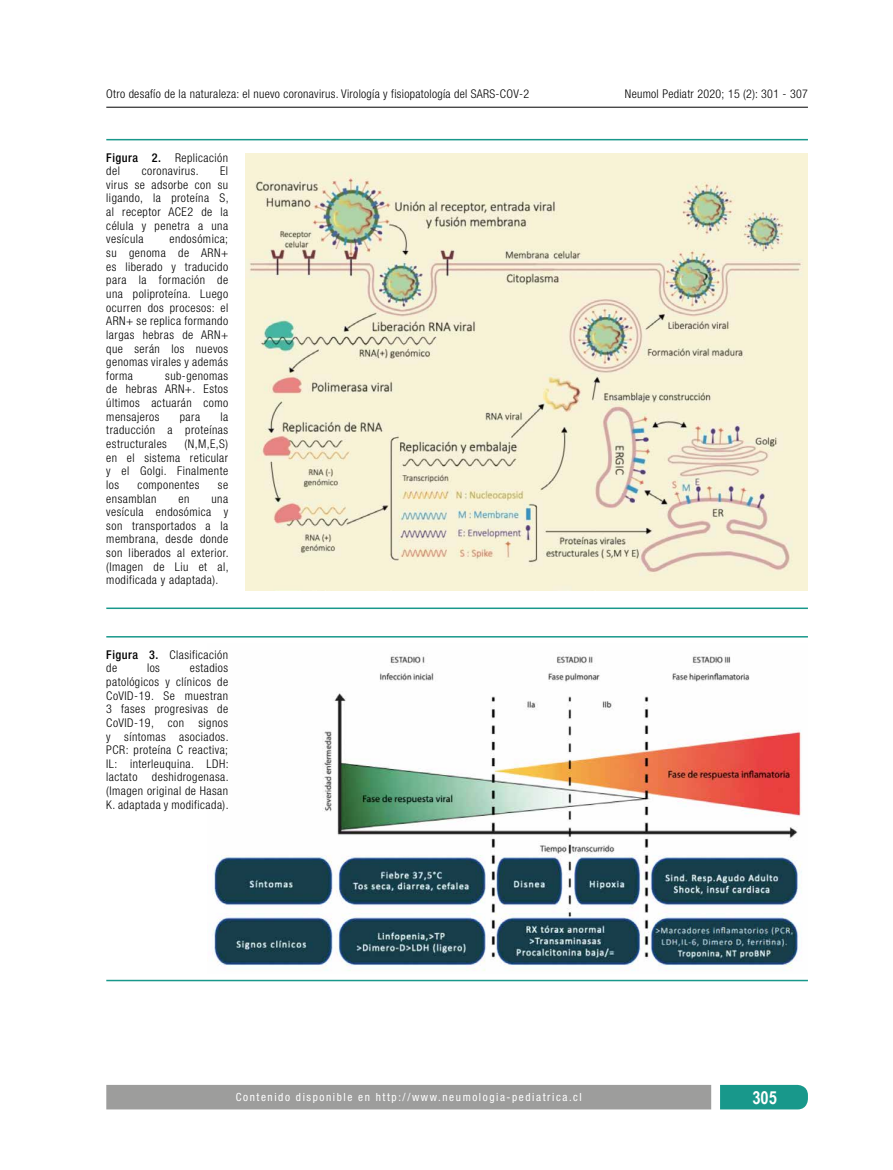
<style>
.page{position:relative;width:893px;height:1170px;background:#fff}
.page>*{position:absolute;margin:0;border:0;box-sizing:border-box;transform-origin:0 0}
.t1{font:700 18px "Arial Narrow";color:#fff}
.t2{font:300 condensed 12px/13.6px "Helvetica Neue";letter-spacing:.04em;color:#000;text-align:justify}
.t3{font:condensed 11.25px "Helvetica Neue";letter-spacing:.14em;color:#fff}
.s1{font-weight:500;font-size:12.15px}
</style>
<div class="page">
<div style="left:106px;top:1085px;width:605px;height:24px;background:#9d9d9c"></div>
<svg style="left:720px;top:1084px;width:88px;height:25px;background:#249d91"></svg>
<hr style="left:106px;top:107px;width:702px;height:1px;background:#000">
<hr style="left:106px;top:139px;width:702px;height:1px;background:#18988b">
<hr style="left:106px;top:607px;width:702px;height:2px;background:#18988b">
<img style="left:246px;top:153px;width:562px;height:437px">
<hr style="left:106px;top:636px;width:702px;height:1px;background:#18988b">
<img style="left:212px;top:654px;width:590px;height:317px">
<hr style="left:106px;top:979px;width:702px;height:2px;background:#18988b">
<p class="t2" style="left:106px;top:87px;width:424px">Otro desafío de la naturaleza: el nuevo coronavirus. Virología y fisiopatología del SARS-COV-2</p>
<p class="t2" style="left:106px;top:150px;width:123px"><span class="s1">Figura 2.</span> Replicación del</p>
<p class="t2" style="left:106px;top:164px;width:124px;text-indent:114px">El virus se adsorbe con su ligando, la proteína S, al receptor ACE2 de la célula y penetra a una vesícula</p>
<p class="t2" style="left:142px;top:164px;width:59px">coronavirus.</p>
<p class="t2" style="left:106px;top:232px;width:123px;text-indent:63px">endosómica; su genoma de ARN+ es liberado y traducido para la formación de una poliproteína. Luego ocurren dos procesos: el ARN+ se replica formando largas hebras de ARN+ que serán los nuevos genomas virales y además forma</p>
<p class="t2" style="left:106px;top:368px;width:123px;text-indent:59px">sub-genomas de hebras ARN+. Estos últimos actuarán como mensajeros</p>
<p class="t2" style="left:106px;top:409px;width:123px;text-indent:114px">la traducción a proteínas estructurales</p>
<p class="t2" style="left:180px;top:409px;width:22px">para</p>
<p class="t2" style="left:106px;top:437px;width:123px;text-indent:78px">(N,M,E,S) en el sistema reticular y el Golgi. Finalmente los</p>
<p class="t2" style="left:138px;top:477px;width:63px">componentes</p>
<p class="t2" style="left:218px;top:477px;width:12px">se</p>
<p class="t2" style="left:106px;top:491px;width:52px">ensamblan</p>
<p class="t2" style="left:179px;top:491px;width:12px">en</p>
<p class="t2" style="left:106px;top:491px;width:124px;text-indent:105px">una vesícula endosómica y son transportados a la membrana, desde donde son liberados al exterior. (Imagen de Liu et al, modificada y adaptada).</p>
<p class="t2" style="left:106px;top:647px;width:123px"><span class="s1">Figura 3.</span> Clasificación de</p>
<p class="t2" style="left:106px;top:661px;width:124px;text-indent:83px">estadios patológicos y clínicos de CoVID-19. Se muestran 3 fases progresivas de CoVID-19, con signos y síntomas asociados.<br>PCR: proteína C reactiva; IL: interleuquina. LDH: lactato deshidrogenasa. (Imagen original de Hasan K. adaptada y modificada).</p>
<p class="t2" style="left:147px;top:661px;width:14px">los</p>
<p class="t2" style="left:625px;top:87px;width:185px">Neumol Pediatr 2020; 15 (2): 301 - 307</p>
<p class="t3" style="left:236px;top:1090px;width:347px">Contenido disponible en http://www.neumologia-pediatrica.cl</p>
<h1 class="t1" style="left:752px;top:1083px;width:26px">305</h1>
</div>
